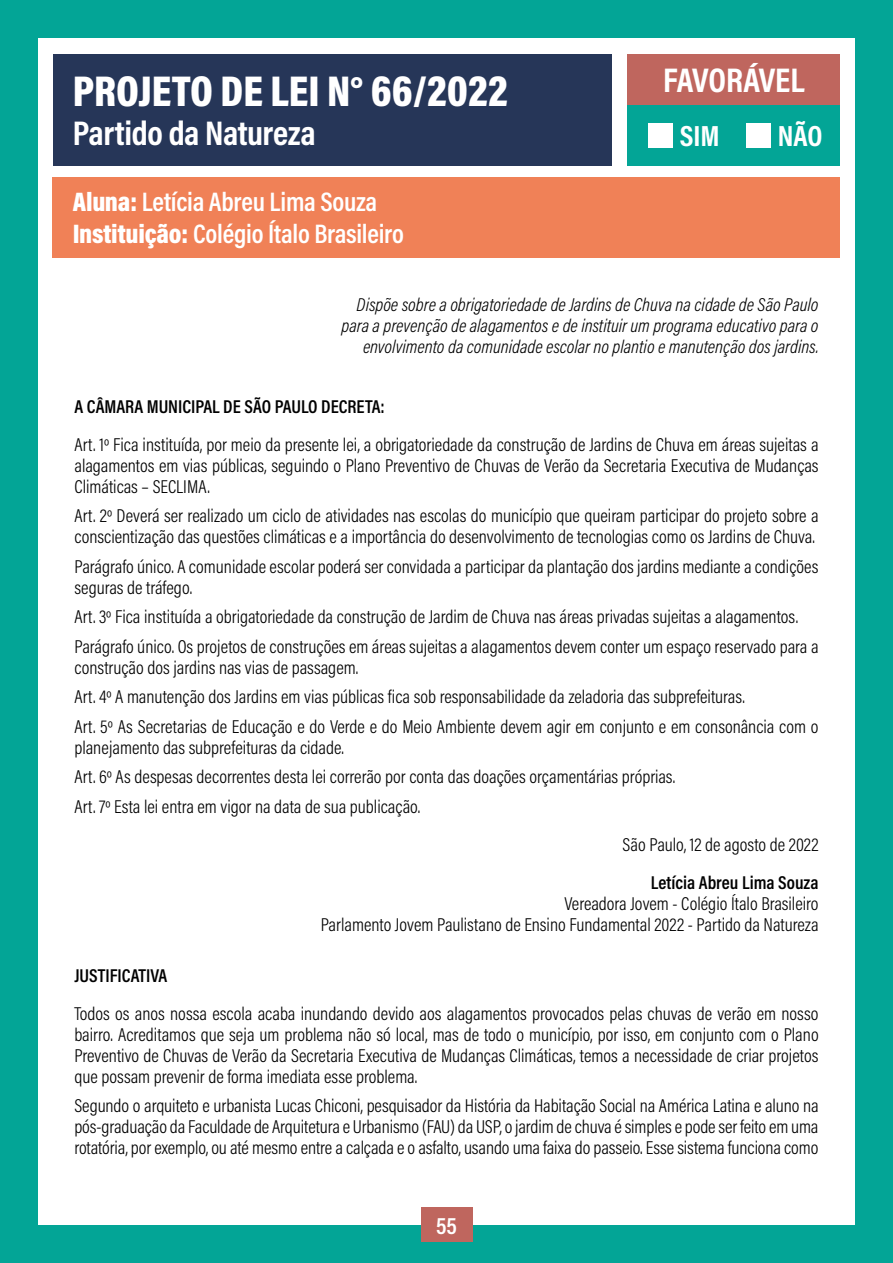
<style>
.page{position:relative;width:893px;height:1263px;background:#03a596}
.page>*{position:absolute;margin:0;border:0;box-sizing:border-box;transform-origin:0 0}
.t1{font:900 43.5px "Acumin Pro Cond";color:#fff}
.t2{font:700 34.5px "Acumin Pro Cond";letter-spacing:-.01em;color:#fff}
.t3{font:700 29.4px "Acumin Pro Cond";color:#fff}
.t4{font:600 27px/31.5px "Acumin Pro Cond";letter-spacing:-.01em;color:#fff}
.t5{font:600 24px "Acumin Pro Cond";color:#fff}
.t6{font:300 18.75px/21px "Acumin Pro Cond";color:#000}
.t7{font:italic 300 18.75px/21px "Acumin Pro Cond";color:#000;text-align:right}
.t8{font:600 18.75px "Acumin Pro Cond";color:#000}
.s1{font-weight:900}
</style>
<div class="page">
<div style="left:38px;top:38px;width:817px;height:1187px;background:#fff"></div>
<div style="left:53px;top:177px;width:787px;height:81px;background:#f08157"></div>
<div style="left:628px;top:104px;width:212px;height:62px;background:#03a596"></div>
<div style="left:628px;top:54px;width:212px;height:50px;background:#bf665e"></div>
<div style="left:648px;top:123px;width:25px;height:24px;background:#fff"></div>
<div style="left:746px;top:123px;width:25px;height:24px;background:#fff"></div>
<div style="left:53px;top:54px;width:558px;height:112px;background:#263658"></div>
<div style="left:421px;top:1208px;width:51px;height:34px;background:#bf665e"></div>
<h1 class="t1" style="left:73px;top:63px;width:436px">PROJETO DE LEI N° 66/2022</h1>
<h2 class="t2" style="left:73px;top:110px;width:244px">Partido da Natureza</h2>
<h3 class="t4" style="left:73px;top:186px;width:333px"><span class="s1">Aluna:</span> Letícia Abreu Lima Souza<br><span class="s1">Instituição:</span> Colégio Ítalo Brasileiro</h3>
<h2 class="t2" style="left:663px;top:57px;width:143px">FAVORÁVEL</h2>
<h3 class="t3" style="left:680px;top:116px;width:41px">SIM</h3>
<h3 class="t3" style="left:778px;top:116px;width:46px">NÃO</h3>
<p class="t7" style="left:342px;top:294px;width:478px">Dispõe sobre a obrigatoriedade de Jardins de Chuva na cidade de São Paulo para a prevenção de alagamentos e de instituir um programa educativo para o envolvimento da comunidade escolar no plantio e manutenção dos jardins.</p>
<p class="t8" style="left:74px;top:394px;width:312px">A CÂMARA MUNICIPAL DE SÃO PAULO DECRETA:</p>
<p class="t6" style="left:74px;top:433px;width:746px;text-align:justify">Art. 1º Fica instituída, por meio da presente lei, a obrigatoriedade da construção de Jardins de Chuva em áreas sujeitas a alagamentos em vias públicas, seguindo o Plano Preventivo de Chuvas de Verão da Secretaria Executiva de Mudanças Climáticas – SECLIMA.</p>
<p class="t6" style="left:74px;top:505px;width:746px">Art. 2º Deverá ser realizado um ciclo de atividades nas escolas do município que queiram participar do projeto sobre a conscientização das questões climáticas e a importância do desenvolvimento de tecnologias como os Jardins de Chuva.</p>
<p class="t6" style="left:74px;top:555px;width:746px">Parágrafo único. A comunidade escolar poderá ser convidada a participar da plantação dos jardins mediante a condições seguras de tráfego.</p>
<p class="t6" style="left:74px;top:602px;width:746px;line-height:29.5px">Art. 3º Fica instituída a obrigatoriedade da construção de Jardim de Chuva nas áreas privadas sujeitas a alagamentos.<br>Parágrafo único. Os projetos de construções em áreas sujeitas a alagamentos devem conter um espaço reservado para a</p>
<p class="t6" style="left:74px;top:652px;width:746px;line-height:29.5px">construção dos jardins nas vias de passagem.<br>Art. 4º A manutenção dos Jardins em vias públicas fica sob responsabilidade da zeladoria das subprefeituras.<br>Art. 5º As Secretarias de Educação e do Verde e do Meio Ambiente devem agir em conjunto e em consonância com o</p>
<p class="t6" style="left:74px;top:732px;width:602px;line-height:29.5px">planejamento das subprefeituras da cidade.<br>Art. 6º As despesas decorrentes desta lei correrão por conta das doações orçamentárias próprias.<br>Art. 7º Esta lei entra em vigor na data de sua publicação.</p>
<p class="t6" style="left:622px;top:834px;width:198px">São Paulo, 12 de agosto de 2022</p>
<p class="t8" style="left:651px;top:870px;width:169px">Letícia Abreu Lima Souza</p>
<p class="t6" style="left:321px;top:893px;width:499px;text-align:right">Vereadora Jovem - Colégio Ítalo Brasileiro<br>Parlamento Jovem Paulistano de Ensino Fundamental 2022 - Partido da Natureza</p>
<p class="t8" style="left:74px;top:963px;width:95px">JUSTIFICATIVA</p>
<p class="t6" style="left:74px;top:1002px;width:746px;text-align:justify">Todos os anos nossa escola acaba inundando devido aos alagamentos provocados pelas chuvas de verão em nosso bairro. Acreditamos que seja um problema não só local, mas de todo o município, por isso, em conjunto com o Plano Preventivo de Chuvas de Verão da Secretaria Executiva de Mudanças Climáticas, temos a necessidade de criar projetos que possam prevenir de forma imediata esse problema.</p>
<p class="t6" style="left:74px;top:1095px;width:746px;text-align:justify">Segundo o arquiteto e urbanista Lucas Chiconi, pesquisador da História da Habitação Social na América Latina e aluno na pós-graduação da Faculdade de Arquitetura e Urbanismo (FAU) da USP, o jardim de chuva é simples e pode ser feito em uma rotatória, por exemplo, ou até mesmo entre a calçada e o asfalto, usando uma faixa do passeio. Esse sistema funciona como</p>
<p class="t5" style="left:436px;top:1209px;width:22px">55</p>
</div>
